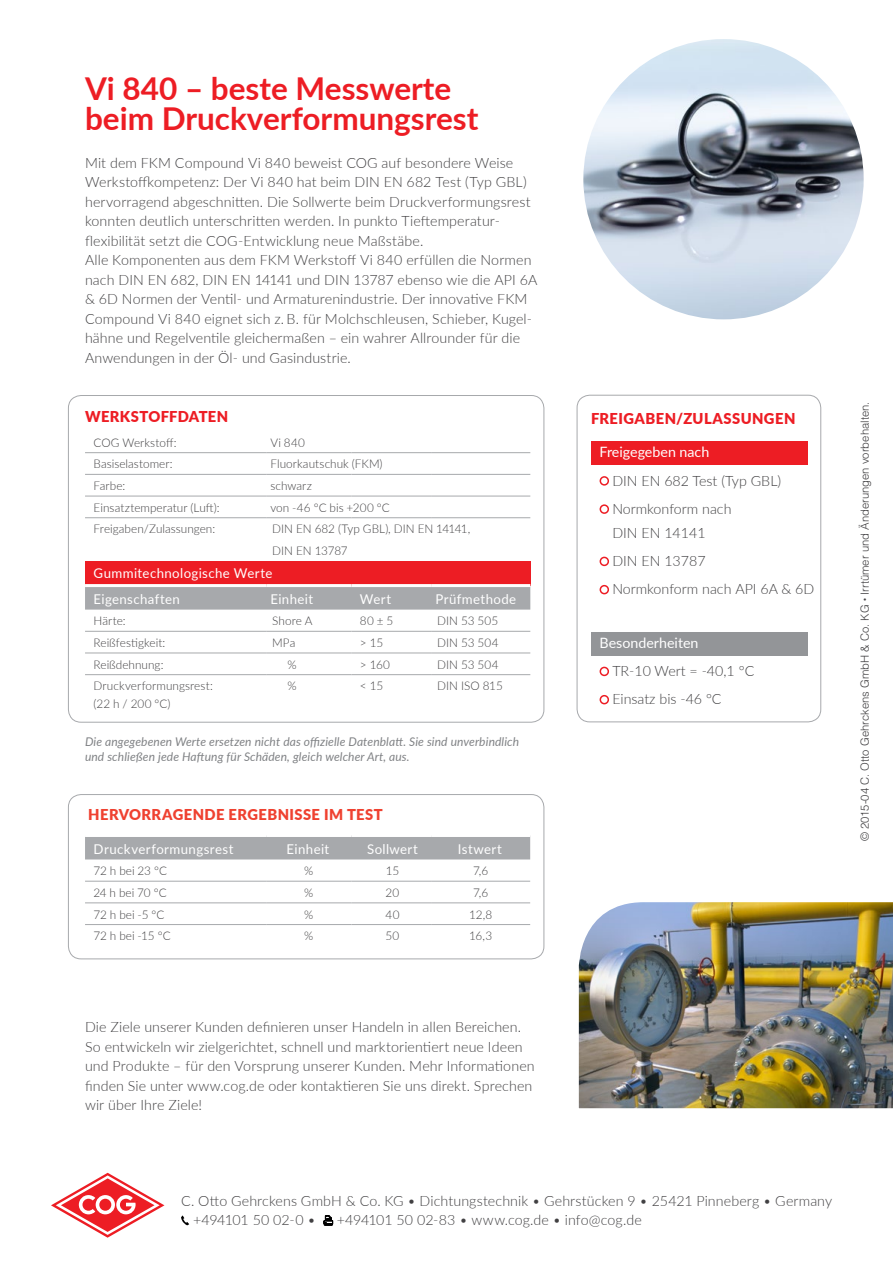
<style>
.page{position:relative;width:893px;height:1263px;background:#fff}
.page>*{position:absolute;margin:0;border:0;box-sizing:border-box;transform-origin:0 0}
.t1{font:700 31.5px/30px "Lato";color:#ed1d24}
.t2{font:900 15px "Lato";letter-spacing:.03em;color:#ed1d24}
.t3{font:900 15px "Lato";letter-spacing:.03em;color:#ef4130}
.t4{font:300 14.25px/19.5px "Lato";letter-spacing:.005em;color:#414042}
.t5{font:14.25px "Lato";color:#fff}
.t6{font:13.5px/25.5px "Lato";letter-spacing:.03em;color:#fff}
.t7{font:300 12px/21.8px "Lato";letter-spacing:.005em;color:#414042}
.t8{font:italic 12px/15px "Lato";letter-spacing:.01em;color:#808285}
.t9{font:300 11.25px "Helvetica LT Std";color:#414042}
.s1{font-size:6px}
</style>
<div class="page">
<div style="left:577px;top:395px;width:244px;height:327px;border:1px solid #a7a9ac;border-radius:13px"></div>
<svg style="left:181px;top:1215px;width:8px;height:10px"></svg>
<svg style="left:323px;top:1215px;width:10px;height:10px"></svg>
<img style="left:581px;top:37px;width:285px;height:285px;border-radius:143px">
<img style="left:578px;top:902px;width:315px;height:207px">
<svg style="left:51px;top:1173px;width:113px;height:65px"></svg>
<div style="left:591px;top:441px;width:217px;height:24px;background:#ed1d24"></div>
<div style="left:591px;top:632px;width:217px;height:24px;background:#939598"></div>
<div style="left:600px;top:476px;width:9px;height:10px;border:2px solid #ed1d24;border-radius:50%"></div>
<div style="left:600px;top:504px;width:9px;height:10px;border:2px solid #ed1d24;border-radius:50%"></div>
<div style="left:600px;top:557px;width:9px;height:9px;border:2px solid #ed1d24;border-radius:50%"></div>
<div style="left:600px;top:585px;width:9px;height:9px;border:2px solid #ed1d24;border-radius:50%"></div>
<div style="left:600px;top:667px;width:9px;height:9px;border:2px solid #ed1d24;border-radius:50%"></div>
<div style="left:600px;top:695px;width:9px;height:9px;border:2px solid #ed1d24;border-radius:50%"></div>
<div style="left:68px;top:794px;width:476px;height:165px;border:1px solid #a7a9ac;border-radius:13px"></div>
<div style="left:85px;top:837px;width:445px;height:22px;background:#a7a9ac"></div>
<hr style="left:85px;top:881px;width:181px;height:1px;background:#a7a9ac">
<hr style="left:266px;top:881px;width:85px;height:1px;background:#a7a9ac">
<hr style="left:266px;top:902px;width:85px;height:1px;background:#a7a9ac">
<hr style="left:266px;top:924px;width:85px;height:1px;background:#a7a9ac">
<hr style="left:351px;top:881px;width:80px;height:1px;background:#a7a9ac">
<hr style="left:351px;top:902px;width:80px;height:1px;background:#a7a9ac">
<hr style="left:351px;top:924px;width:80px;height:1px;background:#a7a9ac">
<hr style="left:431px;top:881px;width:99px;height:1px;background:#a7a9ac">
<hr style="left:431px;top:902px;width:99px;height:1px;background:#a7a9ac">
<hr style="left:431px;top:924px;width:99px;height:1px;background:#a7a9ac">
<hr style="left:85px;top:902px;width:181px;height:1px;background:#a7a9ac">
<hr style="left:85px;top:924px;width:181px;height:1px;background:#a7a9ac">
<div style="left:85px;top:561px;width:445px;height:25px;background:#ed1d24"></div>
<div style="left:85px;top:587px;width:445px;height:23px;background:#a7a9ac"></div>
<hr style="left:85px;top:452px;width:181px;height:1px;background:#a7a9ac">
<hr style="left:266px;top:452px;width:85px;height:1px;background:#a7a9ac">
<hr style="left:351px;top:452px;width:80px;height:1px;background:#a7a9ac">
<hr style="left:431px;top:452px;width:99px;height:1px;background:#a7a9ac">
<hr style="left:85px;top:474px;width:181px;height:1px;background:#a7a9ac">
<hr style="left:266px;top:474px;width:85px;height:1px;background:#a7a9ac">
<hr style="left:351px;top:474px;width:80px;height:1px;background:#a7a9ac">
<hr style="left:431px;top:474px;width:99px;height:1px;background:#a7a9ac">
<hr style="left:85px;top:496px;width:181px;height:1px;background:#a7a9ac">
<hr style="left:266px;top:496px;width:85px;height:1px;background:#a7a9ac">
<hr style="left:351px;top:496px;width:80px;height:1px;background:#a7a9ac">
<hr style="left:431px;top:496px;width:99px;height:1px;background:#a7a9ac">
<hr style="left:85px;top:517px;width:181px;height:1px;background:#a7a9ac">
<hr style="left:266px;top:517px;width:85px;height:1px;background:#a7a9ac">
<hr style="left:351px;top:517px;width:80px;height:1px;background:#a7a9ac">
<hr style="left:431px;top:517px;width:99px;height:1px;background:#a7a9ac">
<hr style="left:85px;top:631px;width:181px;height:1px;background:#a7a9ac">
<hr style="left:266px;top:631px;width:85px;height:1px;background:#a7a9ac">
<hr style="left:351px;top:631px;width:80px;height:1px;background:#a7a9ac">
<hr style="left:431px;top:631px;width:99px;height:1px;background:#a7a9ac">
<hr style="left:85px;top:653px;width:181px;height:1px;background:#a7a9ac">
<hr style="left:266px;top:653px;width:85px;height:1px;background:#a7a9ac">
<hr style="left:351px;top:653px;width:80px;height:1px;background:#a7a9ac">
<hr style="left:431px;top:653px;width:99px;height:1px;background:#a7a9ac">
<hr style="left:85px;top:674px;width:181px;height:1px;background:#a7a9ac">
<hr style="left:266px;top:674px;width:85px;height:1px;background:#a7a9ac">
<hr style="left:351px;top:674px;width:80px;height:1px;background:#a7a9ac">
<hr style="left:431px;top:674px;width:99px;height:1px;background:#a7a9ac">
<hr style="left:85px;top:584px;width:181px;height:3px;background:#fff">
<hr style="left:266px;top:584px;width:85px;height:3px;background:#fff">
<hr style="left:351px;top:584px;width:80px;height:3px;background:#fff">
<hr style="left:431px;top:584px;width:99px;height:3px;background:#fff">
<h1 class="t1" style="left:85px;top:73px;width:395px">Vi 840 – beste Messwerte beim Druckverformungsrest</h1>
<p class="t4" style="left:85px;top:152px;width:454px">Mit dem FKM Compound Vi 840 beweist COG auf besondere Weise Werkstoffkompetenz: Der Vi 840 hat beim DIN EN 682 Test (Typ GBL) hervorragend abgeschnitten. Die Sollwerte beim Druckverformungsrest konnten deutlich unterschritten werden. In punkto Tieftemperatur&shy;flexibilität setzt die COG-Entwicklung neue Maßstäbe.<br>Alle Komponenten aus dem FKM Werkstoff Vi 840 erfüllen die Normen nach DIN EN 682, DIN EN 14141 und DIN 13787 ebenso wie die API 6A &amp; 6D Normen der Ventil- und Armaturenindustrie. Der innovative FKM Compound Vi 840 eignet sich z. B. für Molchschleusen, Schieber, Kugel&shy;hähne und Regelventile gleichermaßen – ein wahrer Allrounder für die Anwendungen in der Öl- und Gasindustrie.</p>
<p class="t2" style="left:85px;top:405px;width:145px">WERKSTOFFDATEN</p>
<p class="t7" style="left:94px;top:431px;width:85px">COG Werkstoff:</p>
<p class="t7" style="left:270px;top:431px;width:36px">Vi 840</p>
<p class="t7" style="left:94px;top:453px;width:81px">Basiselastomer:</p>
<p class="t7" style="left:270px;top:453px;width:114px">Fluorkautschuk (FKM)</p>
<p class="t7" style="left:94px;top:474px;width:33px">Farbe:</p>
<p class="t7" style="left:270px;top:474px;width:43px">schwarz</p>
<p class="t7" style="left:94px;top:496px;width:128px">Einsatztemperatur (Luft):</p>
<p class="t7" style="left:270px;top:496px;width:121px">von -46 °C bis +200 °C</p>
<p class="t7" style="left:94px;top:518px;width:123px">Freigaben/Zulassungen:</p>
<p class="t7" style="left:272px;top:518px;width:200px">DIN EN 682 (Typ GBL), DIN EN 14141,<br>DIN EN 13787</p>
<p class="t6" style="left:94px;top:560px;width:180px">Gummitechnologische Werte<br>Eigenschaften</p>
<p class="t6" style="left:270px;top:585px;width:44px">Einheit</p>
<p class="t6" style="left:360px;top:585px;width:33px">Wert</p>
<p class="t6" style="left:435px;top:585px;width:82px">Prüfmethode</p>
<p class="t7" style="left:94px;top:610px;width:34px">Härte:</p>
<p class="t7" style="left:272px;top:610px;width:42px">Shore A</p>
<p class="t7" style="left:360px;top:610px;width:35px">80 ± 5</p>
<p class="t7" style="left:437px;top:610px;width:63px">DIN 53 505</p>
<p class="t7" style="left:94px;top:631px;width:73px">Reißfestigkeit:</p>
<p class="t7" style="left:272px;top:631px;width:25px">MPa</p>
<p class="t7" style="left:360px;top:631px;width:25px">&gt; 15</p>
<p class="t7" style="left:437px;top:631px;width:63px">DIN 53 504</p>
<p class="t7" style="left:94px;top:653px;width:72px">Reißdehnung:</p>
<p class="t7" style="left:288px;top:653px;width:11px">%</p>
<p class="t7" style="left:360px;top:653px;width:32px">&gt; 160</p>
<p class="t7" style="left:437px;top:653px;width:63px">DIN 53 504</p>
<p class="t7" style="left:94px;top:676px;width:121px;line-height:18px">Druckverformungsrest: (22 h / 200 °C)</p>
<p class="t7" style="left:288px;top:675px;width:11px">%</p>
<p class="t7" style="left:360px;top:675px;width:25px">&lt; 15</p>
<p class="t7" style="left:437px;top:675px;width:67px">DIN ISO 815</p>
<p class="t8" style="left:85px;top:734px;width:436px">Die angegebenen Werte ersetzen nicht das offizielle Datenblatt. Sie sind unverbindlich und schließen jede Haftung für Schäden, gleich welcher Art, aus.</p>
<p class="t3" style="left:88px;top:803px;width:296px">HERVORRAGENDE ERGEBNISSE IM TEST</p>
<p class="t6" style="left:94px;top:835px;width:141px">Druckverformungsrest</p>
<p class="t6" style="left:287px;top:835px;width:44px">Einheit</p>
<p class="t6" style="left:367px;top:835px;width:52px">Sollwert</p>
<p class="t6" style="left:458px;top:835px;width:46px">Istwert</p>
<p class="t7" style="left:94px;top:859px;width:75px">72 h bei 23 °C</p>
<p class="t7" style="left:304px;top:859px;width:11px">%</p>
<p class="t7" style="left:386px;top:859px;width:15px">15</p>
<p class="t7" style="left:473px;top:859px;width:17px">7,6</p>
<p class="t7" style="left:94px;top:881px;width:75px">24 h bei 70 °C</p>
<p class="t7" style="left:304px;top:881px;width:11px">%</p>
<p class="t7" style="left:386px;top:881px;width:15px">20</p>
<p class="t7" style="left:473px;top:881px;width:17px">7,6</p>
<p class="t7" style="left:94px;top:903px;width:72px">72 h bei -5 °C</p>
<p class="t7" style="left:304px;top:903px;width:11px">%</p>
<p class="t7" style="left:385px;top:903px;width:15px">40</p>
<p class="t7" style="left:469px;top:903px;width:25px">12,8</p>
<p class="t7" style="left:94px;top:924px;width:79px">72 h bei -15 °C</p>
<p class="t7" style="left:304px;top:924px;width:11px">%</p>
<p class="t7" style="left:386px;top:924px;width:15px">50</p>
<p class="t7" style="left:469px;top:924px;width:24px">16,3</p>
<p class="t4" style="left:85px;top:1017px;width:451px">Die Ziele unserer Kunden definieren unser Handeln in allen Bereichen.<br>So entwickeln wir zielgerichtet, schnell und marktorientiert neue Ideen und Produkte – für den Vorsprung unserer Kunden. Mehr Informationen finden Sie unter www.cog.de oder kontaktieren Sie uns direkt. Sprechen wir über Ihre Ziele!</p>
<p class="t2" style="left:591px;top:408px;width:206px">FREIGABEN/ZULASSUNGEN</p>
<p class="t5" style="left:600px;top:442px;width:111px">Freigegeben nach</p>
<p class="t4" style="left:612px;top:466px;width:170px;line-height:28.2px">DIN EN 682 Test (Typ GBL)<br>Normkonform nach</p>
<p class="t4" style="left:612px;top:518px;width:204px;line-height:28.2px">DIN EN 14141<br>DIN EN 13787<br>Normkonform nach API 6A &amp; 6D</p>
<p class="t5" style="left:600px;top:632px;width:100px">Besonderheiten</p>
<p class="t4" style="left:612px;top:656px;width:143px;line-height:28.2px">TR-10 Wert = -40,1 °C<br>Einsatz bis -46 °C</p>
<p class="t9" style="left:858px;top:841px;width:441px;rotate:-90deg">© 2015-04 C. Otto Gehrckens GmbH &amp; Co. KG <span class="s1">•</span> Irrtümer und Änderungen vorbehalten.</p>
<p class="t4" style="left:193px;top:1190px;width:641px;text-indent:-12px">C. Otto Gehrckens GmbH &amp; Co. KG • Dichtungstechnik • Gehrstücken 9 • 25421 Pinneberg • Germany +494101 50 02-0 •</p>
<p class="t4" style="left:337px;top:1210px;width:306px">+494101 50 02-83 • www.cog.de • info@cog.de</p>
</div>
